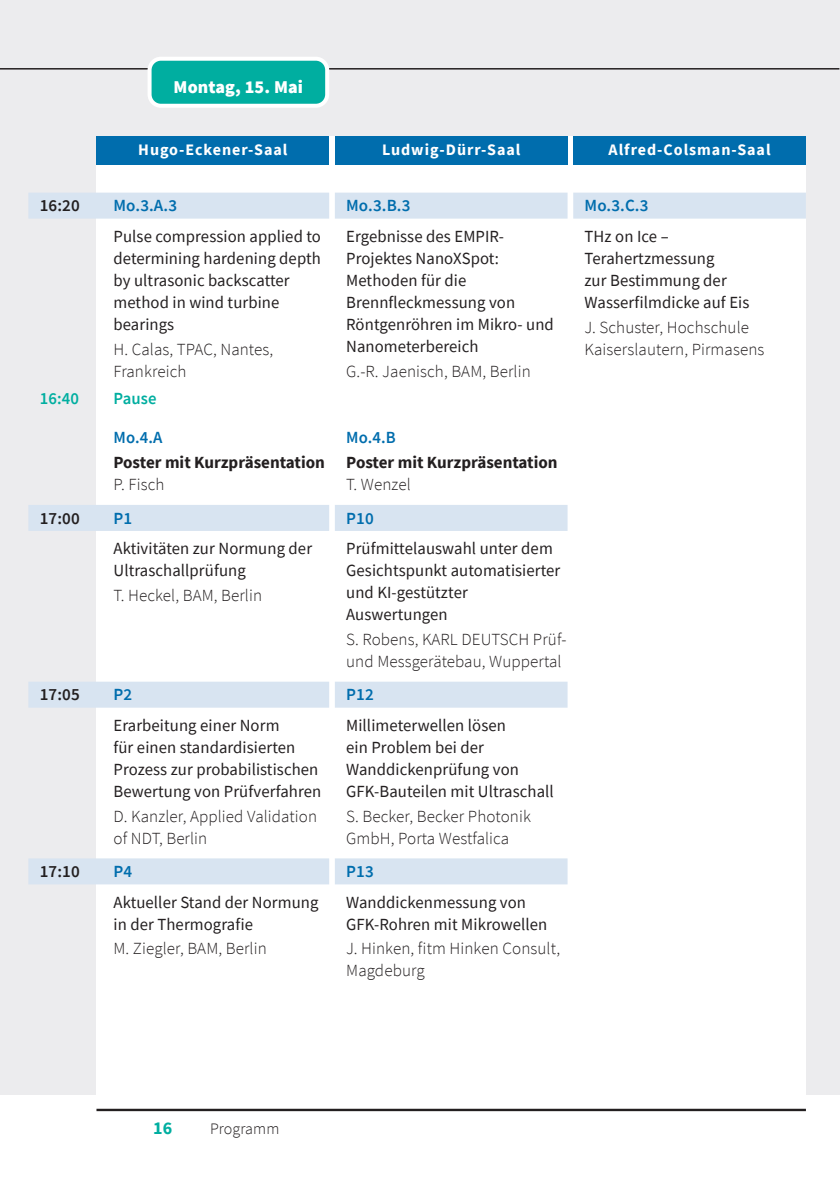
<style>
.page{position:relative;width:840px;height:1191px;background:#fff}
.page>*{position:absolute;margin:0;border:0;box-sizing:border-box;transform-origin:0 0}
.t1{font:900 18px "Source Sans Pro";letter-spacing:.005em;color:#fff}
.t2{font:700 18px "Source Sans Pro";color:#00aea0}
.t3{font:17px/22px "Source Sans Pro";letter-spacing:.005em;color:#231f20}
.t4{font:300 17px/22px "Source Sans Pro";letter-spacing:.005em;color:#231f20}
.t5{font:600 17px "Source Sans Pro";letter-spacing:.005em;color:#006dad}
.t6{font:700 17px "Source Sans Pro";color:#231f20}
.t7{font:600 17px "Source Sans Pro";letter-spacing:.005em;color:#231f20}
.t8{font:600 17px "Source Sans Pro";letter-spacing:.005em;color:#00aea0}
.t9{font:700 16px "Source Sans Pro";letter-spacing:.06em;color:#fff}
.t10{font:300 16px "Source Sans Pro";letter-spacing:.005em;color:#231f20}
</style>
<div class="page">
<hr style="left:96px;top:1108px;width:709px;height:3px;background:#231f20">
<div style="left:0;top:0;width:838px;height:1094px;background:#ececee"></div>
<hr style="left:0;top:68px;width:838px;height:2px;background:#231f20">
<div style="left:149px;top:59px;width:178px;height:47px;background:#00aea0;border-radius:11px"></div>
<div style="left:147px;top:57px;width:182px;height:51px;border:4px solid #fff;border-radius:11px"></div>
<div style="left:96px;top:136px;width:709px;height:970px;background:#fff"></div>
<div style="left:334px;top:136px;width:233px;height:28px;background:#006dad"></div>
<div style="left:573px;top:136px;width:232px;height:28px;background:#006dad"></div>
<div style="left:96px;top:136px;width:233px;height:28px;background:#006dad"></div>
<div style="left:573px;top:193px;width:232px;height:26px;background:#d8e4f1"></div>
<div style="left:334px;top:193px;width:233px;height:26px;background:#d8e4f1"></div>
<div style="left:334px;top:505px;width:233px;height:26px;background:#d8e4f1"></div>
<div style="left:334px;top:681px;width:233px;height:26px;background:#d8e4f1"></div>
<div style="left:334px;top:858px;width:233px;height:26px;background:#d8e4f1"></div>
<div style="left:28px;top:193px;width:301px;height:26px;background:#d8e4f1"></div>
<div style="left:28px;top:505px;width:301px;height:26px;background:#d8e4f1"></div>
<div style="left:28px;top:681px;width:301px;height:26px;background:#d8e4f1"></div>
<div style="left:28px;top:858px;width:301px;height:26px;background:#d8e4f1"></div>
<p class="t1" style="left:173px;top:75px;width:131px">Montag, 15. Mai</p>
<p class="t9" style="left:138px;top:139px;width:150px">Hugo-Eckener-Saal</p>
<p class="t9" style="left:382px;top:139px;width:140px">Ludwig-Dürr-Saal</p>
<p class="t9" style="left:608px;top:139px;width:163px">Alfred-Colsman-Saal</p>
<p class="t7" style="left:40px;top:194px;width:41px">16:20</p>
<p class="t5" style="left:113px;top:194px;width:65px">Mo.3.A.3</p>
<p class="t3" style="left:113px;top:225px;width:209px">Pulse compression applied to determining hardening depth by ultrasonic backscatter method in wind turbine bearings</p>
<p class="t4" style="left:113px;top:338px;width:161px">H. Calas, TPAC, Nantes,<br>Frankreich</p>
<p class="t8" style="left:40px;top:387px;width:41px">16:40</p>
<p class="t8" style="left:113px;top:387px;width:44px">Pause</p>
<p class="t5" style="left:113px;top:426px;width:50px">Mo.4.A</p>
<p class="t6" style="left:113px;top:451px;width:213px">Poster mit Kurzpräsentation</p>
<p class="t4" style="left:113px;top:473px;width:52px">P. Fisch</p>
<p class="t7" style="left:40px;top:507px;width:41px">17:00</p>
<p class="t5" style="left:113px;top:507px;width:20px">P1</p>
<p class="t3" style="left:113px;top:537px;width:200px">Aktivitäten zur Normung der<br>Ultraschallprüfung</p>
<p class="t4" style="left:113px;top:584px;width:150px">T. Heckel, BAM, Berlin</p>
<p class="t7" style="left:40px;top:683px;width:41px">17:05</p>
<p class="t5" style="left:113px;top:683px;width:20px">P2</p>
<p class="t3" style="left:113px;top:714px;width:209px">Erarbeitung einer Norm<br>für einen standardisierten<br>Prozess zur probabilistischen<br>Bewertung von Prüfverfahren</p>
<p class="t4" style="left:113px;top:805px;width:205px">D. Kanzler, Applied Validation of NDT, Berlin</p>
<p class="t7" style="left:40px;top:860px;width:41px">17:10</p>
<p class="t5" style="left:113px;top:860px;width:20px">P4</p>
<p class="t3" style="left:113px;top:890px;width:206px">Aktueller Stand der Normung in der Thermografie</p>
<p class="t4" style="left:113px;top:937px;width:155px">M. Ziegler, BAM, Berlin</p>
<p class="t5" style="left:346px;top:194px;width:66px">Mo.3.B.3</p>
<p class="t3" style="left:346px;top:225px;width:209px">Ergebnisse des EMPIR-<br>Projektes NanoXSpot:<br>Methoden für die<br>Brennfleckmessung von<br>Röntgenröhren im Mikro- und<br>Nanometerbereich</p>
<p class="t4" style="left:346px;top:360px;width:186px">G.-R. Jaenisch, BAM, Berlin</p>
<p class="t5" style="left:584px;top:194px;width:65px">Mo.3.C.3</p>
<p class="t3" style="left:584px;top:225px;width:166px">THz on Ice –<br>Terahertzmessung<br>zur Bestimmung der<br>Wasserfilmdicke auf Eis</p>
<p class="t4" style="left:584px;top:316px;width:181px">J. Schuster, Hochschule<br>Kaiserslautern, Pirmasens</p>
<p class="t5" style="left:346px;top:426px;width:51px">Mo.4.B</p>
<p class="t6" style="left:346px;top:451px;width:213px">Poster mit Kurzpräsentation</p>
<p class="t4" style="left:346px;top:473px;width:66px">T. Wenzel</p>
<p class="t5" style="left:346px;top:507px;width:29px">P10</p>
<p class="t3" style="left:346px;top:537px;width:215px">Prüfmittelauswahl unter dem<br>Gesichtspunkt automatisierter und KI-gestützter<br>Auswertungen</p>
<p class="t4" style="left:346px;top:628px;width:222px">S. Robens, KARL DEUTSCH Prüf&shy;und Messgerätebau, Wuppertal</p>
<p class="t5" style="left:346px;top:683px;width:29px">P12</p>
<p class="t3" style="left:346px;top:714px;width:209px">Millimeterwellen lösen<br>ein Problem bei der<br>Wanddickenprüfung von<br>GFK-Bauteilen mit Ultraschall</p>
<p class="t4" style="left:346px;top:805px;width:186px">S. Becker, Becker Photonik<br>GmbH, Porta Westfalica</p>
<p class="t5" style="left:346px;top:860px;width:29px">P13</p>
<p class="t3" style="left:346px;top:890px;width:203px">Wanddickenmessung von<br>GFK-Rohren mit Mikrowellen</p>
<p class="t4" style="left:346px;top:937px;width:215px">J. Hinken, fitm Hinken Consult,<br>Magdeburg</p>
<p class="t2" style="left:153px;top:1115px;width:21px">16</p>
<p class="t10" style="left:210px;top:1118px;width:71px">Programm</p>
</div>
